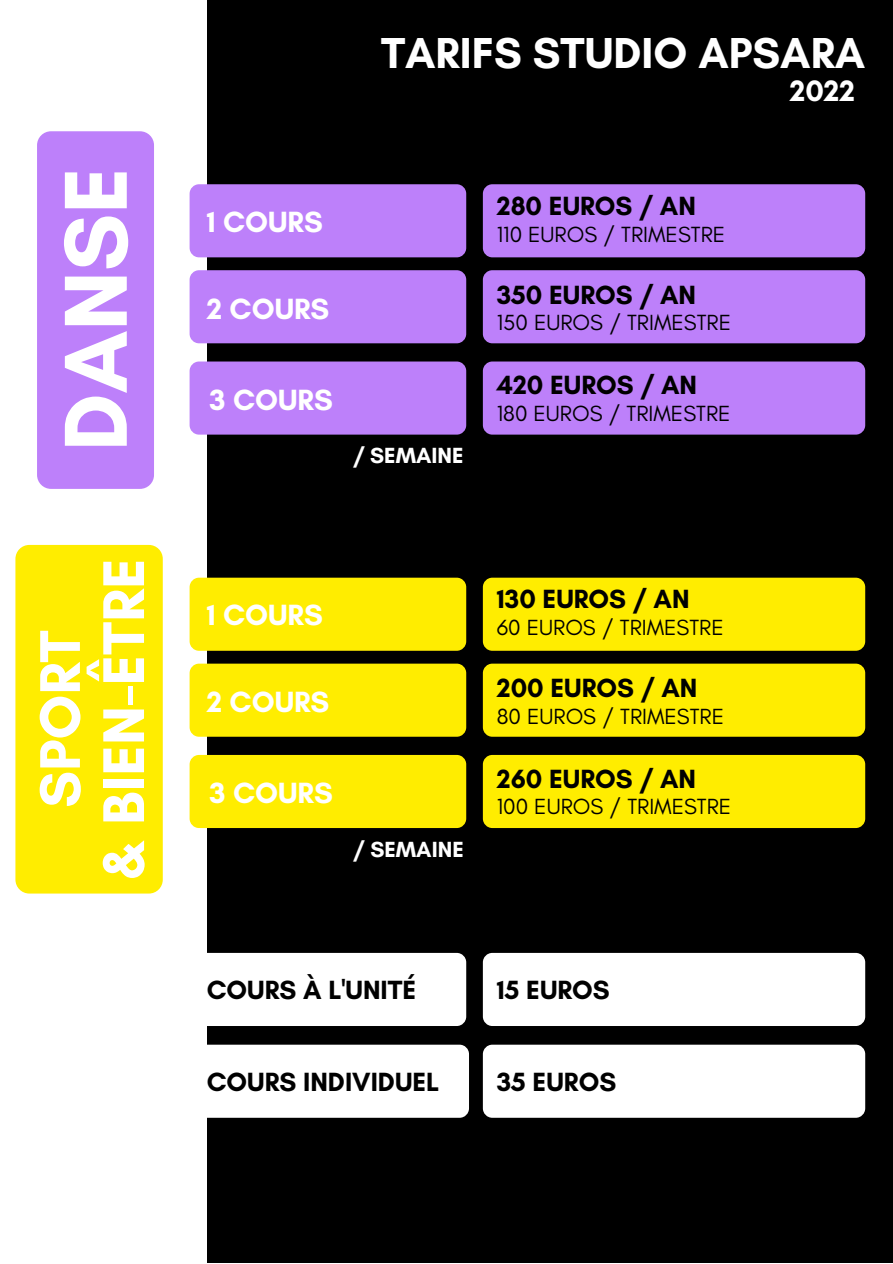
<style>
.page{position:relative;width:893px;height:1264px;background:#fff}
.page>*{position:absolute;margin:0;border:0;box-sizing:border-box;transform-origin:0 0}
.t1{font:700 91.05px "Glacial Indifference";color:#fff}
.t2{font:700 59.85px "Glacial Indifference";color:#fff}
.t3{font:700 58.35px "Glacial Indifference";color:#fff}
.t4{font:700 44.1px "Glacial Indifference";color:#fff}
.t5{font:700 30px "Glacial Indifference";color:#fff}
.t6{font:700 29.85px "Glacial Indifference";color:#fff}
.t7{font:700 26.85px "Glacial Indifference";color:#000}
.t8{font:22.35px "Glacial Indifference";color:#000}
.t9{font:700 22.35px "Glacial Indifference";color:#fff}
</style>
<div class="page">
<div style="left:0;top:0;width:892px;height:1262px;background:#000"></div>
<div style="left:0;top:0;width:207px;height:1262px;background:#fff"></div>
<div style="left:483px;top:184px;width:382px;height:73px;background:#bd80fa;border-radius:9px"></div>
<div style="left:37px;top:131px;width:117px;height:358px;background:#bd80fa;border-radius:14px"></div>
<div style="left:15px;top:545px;width:148px;height:348px;background:#ffed00;border-radius:14px"></div>
<div style="left:189px;top:184px;width:277px;height:73px;background:#bd80fa;border-radius:9px"></div>
<div style="left:189px;top:270px;width:277px;height:73px;background:#bd80fa;border-radius:9px"></div>
<div style="left:189px;top:361px;width:277px;height:73px;background:#bd80fa;border-radius:9px"></div>
<div style="left:483px;top:270px;width:382px;height:73px;background:#bd80fa;border-radius:9px"></div>
<div style="left:483px;top:361px;width:382px;height:73px;background:#bd80fa;border-radius:9px"></div>
<div style="left:483px;top:577px;width:382px;height:73px;background:#ffed00;border-radius:9px"></div>
<div style="left:189px;top:577px;width:277px;height:73px;background:#ffed00;border-radius:9px"></div>
<div style="left:189px;top:663px;width:277px;height:73px;background:#ffed00;border-radius:9px"></div>
<div style="left:189px;top:755px;width:277px;height:73px;background:#ffed00;border-radius:9px"></div>
<div style="left:483px;top:663px;width:382px;height:73px;background:#ffed00;border-radius:9px"></div>
<div style="left:483px;top:755px;width:382px;height:73px;background:#ffed00;border-radius:9px"></div>
<div style="left:189px;top:952px;width:277px;height:74px;background:#fff;border-radius:9px"></div>
<div style="left:192px;top:1044px;width:277px;height:73px;background:#fff;border-radius:9px"></div>
<div style="left:483px;top:952px;width:382px;height:74px;background:#fff;border-radius:9px"></div>
<div style="left:483px;top:1044px;width:382px;height:73px;background:#fff;border-radius:9px"></div>
<h1 class="t1" style="left:40px;top:451px;width:286px;rotate:-90deg">DANSE</h1>
<h2 class="t2" style="left:87px;top:880px;width:323px;rotate:-90deg">&amp; BIEN-ÊTRE</h2>
<h3 class="t3" style="left:24px;top:807px;width:179px;rotate:-90deg">SPORT</h3>
<h3 class="t4" style="left:381px;top:26px;width:485px">TARIFS STUDIO APSARA</h3>
<p class="t5" style="left:789px;top:72px;width:67px">2022</p>
<p class="t6" style="left:207px;top:203px;width:118px">1 COURS</p>
<p class="t6" style="left:207px;top:290px;width:124px">2 COURS</p>
<p class="t6" style="left:209px;top:381px;width:125px">3 COURS</p>
<p class="t9" style="left:353px;top:442px;width:112px">/ SEMAINE</p>
<p class="t7" style="left:497px;top:189px;width:200px">280 EUROS / AN</p>
<p class="t8" style="left:497px;top:220px;width:230px">110 EUROS / TRIMESTRE</p>
<p class="t7" style="left:497px;top:278px;width:201px">350 EUROS / AN</p>
<p class="t8" style="left:497px;top:309px;width:236px">150 EUROS / TRIMESTRE</p>
<p class="t7" style="left:497px;top:368px;width:202px">420 EUROS / AN</p>
<p class="t8" style="left:497px;top:399px;width:235px">180 EUROS / TRIMESTRE</p>
<p class="t6" style="left:207px;top:597px;width:118px">1 COURS</p>
<p class="t6" style="left:207px;top:683px;width:124px">2 COURS</p>
<p class="t6" style="left:209px;top:775px;width:125px">3 COURS</p>
<p class="t9" style="left:353px;top:835px;width:112px">/ SEMAINE</p>
<p class="t7" style="left:497px;top:583px;width:194px">130 EUROS / AN</p>
<p class="t8" style="left:497px;top:614px;width:228px">60 EUROS / TRIMESTRE</p>
<p class="t7" style="left:497px;top:671px;width:202px">200 EUROS / AN</p>
<p class="t8" style="left:497px;top:702px;width:229px">80 EUROS / TRIMESTRE</p>
<p class="t7" style="left:497px;top:762px;width:201px">260 EUROS / AN</p>
<p class="t8" style="left:497px;top:792px;width:236px">100 EUROS / TRIMESTRE</p>
<p class="t7" style="left:207px;top:973px;width:211px">COURS À L'UNITÉ</p>
<p class="t7" style="left:207px;top:1065px;width:234px">COURS INDIVIDUEL</p>
<p class="t7" style="left:497px;top:973px;width:114px">15 EUROS</p>
<p class="t7" style="left:497px;top:1065px;width:121px">35 EUROS</p>
</div>
